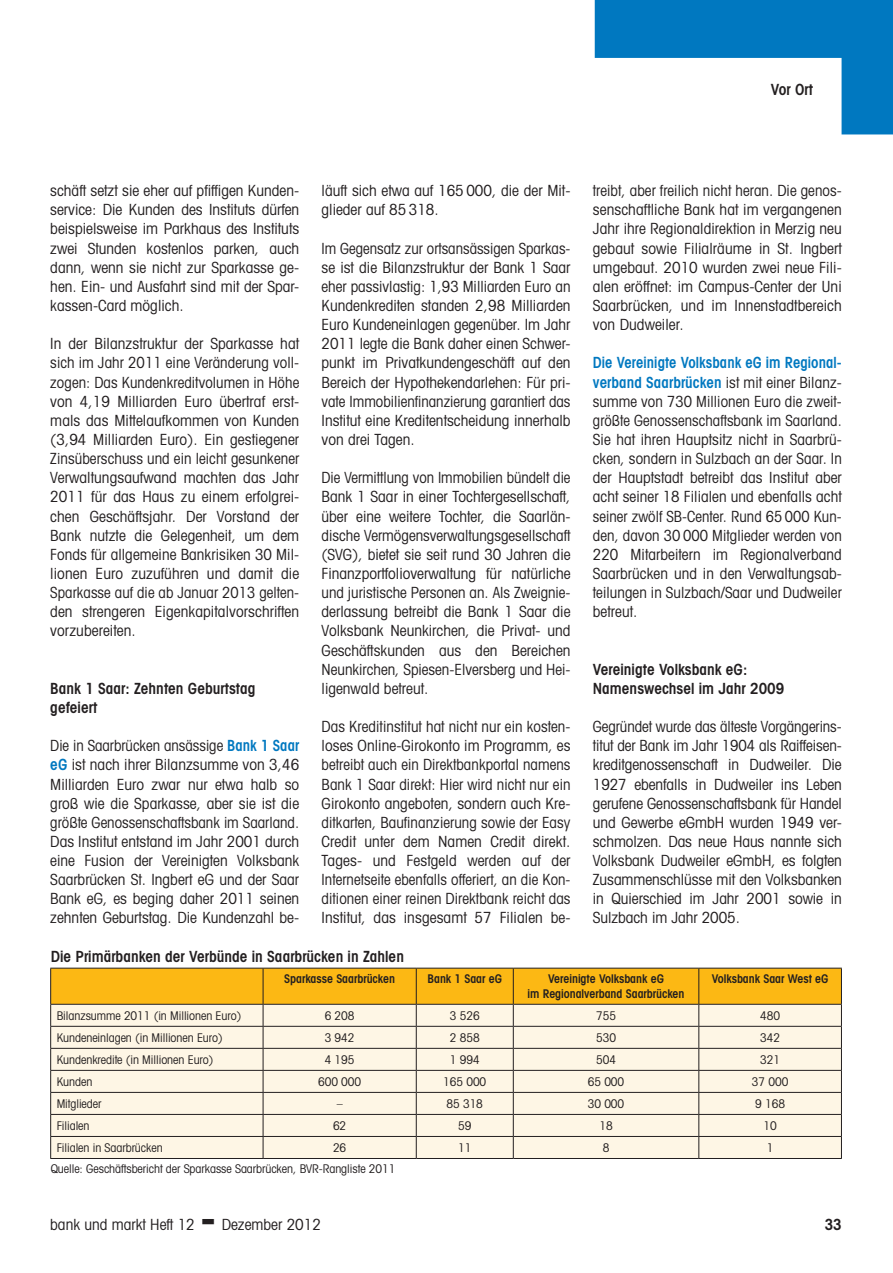
<style>
.page{position:relative;width:893px;height:1273px;background:#fff}
.page>*{position:absolute;margin:0;border:0;box-sizing:border-box;transform-origin:0 0}
.t1{font:condensed 15.3px/19.2px "Avant Garde";color:#231f20;text-align:justify}
.t2{font:condensed 15.3px/19.2px "Avant Garde";color:#231f20;text-align:justify;scale:.96 1}
.t3{font:600 condensed 15.3px/19.2px "Avant Garde";color:#231f20}
.t4{font:condensed 12px "Avant Garde";letter-spacing:-.005em;color:#231f20}
.t5{font:600 condensed 12px/14.2px "Avant Garde";letter-spacing:-.005em;color:#231f20;text-align:center}
.s1{font-weight:600;color:#0078c0}
</style>
<div class="page">
<hr style="left:50px;top:967px;width:213px;height:1px;background:#231f20">
<hr style="left:263px;top:967px;width:153px;height:1px;background:#231f20">
<hr style="left:416px;top:967px;width:97px;height:1px;background:#231f20">
<hr style="left:513px;top:967px;width:185px;height:1px;background:#231f20">
<hr style="left:698px;top:967px;width:143px;height:1px;background:#231f20">
<svg style="left:50px;top:968px;width:791px;height:190px;background:#f3e0b5"></svg>
<hr style="left:50px;top:1158px;width:213px;height:1px;background:#231f20">
<hr style="left:263px;top:1158px;width:153px;height:1px;background:#231f20">
<hr style="left:416px;top:1158px;width:97px;height:1px;background:#231f20">
<hr style="left:513px;top:1158px;width:185px;height:1px;background:#231f20">
<hr style="left:698px;top:1158px;width:143px;height:1px;background:#231f20">
<svg style="left:594px;top:0;width:299px;height:134px"></svg>
<p class="t3" style="left:770px;top:80px;width:44px">Vor Ort</p>
<p class="t1" style="left:321px;top:181px;width:250px">läuft sich etwa auf 165 000, die der Mit&shy;glieder auf 85 318.</p>
<p class="t2" style="left:321px;top:238px;width:261px">Im Gegensatz zur ortsansässigen Sparkas&shy;se ist die Bilanzstruktur der Bank 1 Saar eher passivlastig: 1,93 Milliarden Euro an Kundenkrediten standen 2,98 Milliarden Euro Kundeneinlagen gegenüber. Im Jahr 2011 legte die Bank daher einen Schwer&shy;punkt im Privatkundengeschäft auf den Bereich der Hypothekendarlehen: Für pri&shy;vate Immobilienfinanzierung garantiert das Institut eine Kreditentscheidung innerhalb von drei Tagen.</p>
<p class="t2" style="left:321px;top:468px;width:261px">Die Vermittlung von Immobilien bündelt die Bank 1 Saar in einer Tochtergesellschaft, über eine weitere Tochter, die Saarlän&shy;dische Vermögensverwaltungsgesellschaft (SVG), bietet sie seit rund 30 Jahren die Finanzportfolioverwaltung für natürliche und juristische Personen an. Als Zweignie&shy;derlassung betreibt die Bank 1 Saar die Volksbank Neunkirchen, die Privat- und Geschäftskunden aus den Bereichen Neunkirchen, Spiesen-Elversberg und Hei&shy;ligenwald betreut.</p>
<p class="t1" style="left:321px;top:716px;width:250px">Das Kreditinstitut hat nicht nur ein kosten&shy;loses Online-Girokonto im Programm, es betreibt auch ein Direktbankportal namens Bank 1 Saar direkt: Hier wird nicht nur ein Girokonto angeboten, sondern auch Kre&shy;ditkarten, Baufinanzierung sowie der Easy Credit unter dem Namen Credit direkt.<br>Tages- und Festgeld werden auf der Internetseite ebenfalls offeriert, an die Kon&shy;ditionen einer reinen Direktbank reicht das Institut, das insgesamt 57 Filialen be-</p>
<p class="t1" style="left:50px;top:181px;width:250px">schäft setzt sie eher auf pfiffigen Kunden&shy;service: Die Kunden des Instituts dürfen beispielsweise im Parkhaus des Instituts zwei Stunden kostenlos parken, auch dann, wenn sie nicht zur Sparkasse ge&shy;hen. Ein- und Ausfahrt sind mit der Spar&shy;kassen-Card möglich.</p>
<p class="t1" style="left:50px;top:334px;width:250px">In der Bilanzstruktur der Sparkasse hat sich im Jahr 2011 eine Veränderung voll&shy;zogen: Das Kundenkreditvolumen in Höhe von 4,19 Milliarden Euro übertraf erst&shy;mals das Mittelaufkommen von Kunden (3,94 Milliarden Euro). Ein gestiegener Zinsüberschuss und ein leicht gesunkener Verwaltungsaufwand machten das Jahr 2011 für das Haus zu einem erfolgrei&shy;chen Geschäftsjahr. Der Vorstand der Bank nutzte die Gelegenheit, um dem Fonds für allgemeine Bankrisiken 30 Mil&shy;lionen Euro zuzuführen und damit die Sparkasse auf die ab Januar 2013 gelten&shy;den strengeren Eigenkapitalvorschriften vorzubereiten.</p>
<p class="t1" style="left:592px;top:181px;width:250px">treibt, aber freilich nicht heran. Die genos&shy;senschaftliche Bank hat im vergangenen Jahr ihre Regionaldirektion in Merzig neu gebaut sowie Filialräume in St. Ingbert umgebaut. 2010 wurden zwei neue Fili&shy;alen eröffnet: im Campus-Center der Uni Saarbrücken, und im Innenstadtbereich von Dudweiler.</p>
<p class="t1" style="left:592px;top:353px;width:250px"><span class="s1">Die Vereinigte Volksbank eG im Regional&shy;verband Saarbrücken</span> ist mit einer Bilanz&shy;summe von 730 Millionen Euro die zweit&shy;größte Genossenschaftsbank im Saarland.<br>Sie hat ihren Hauptsitz nicht in Saarbrü&shy;cken, sondern in Sulzbach an der Saar. In der Hauptstadt betreibt das Institut aber acht seiner 18 Filialen und ebenfalls acht seiner zwölf SB-Center. Rund 65 000 Kun&shy;den, davon 30 000 Mitglieder werden von 220 Mitarbeitern im Regionalverband Saarbrücken und in den Verwaltungsab&shy;teilungen in Sulzbach/Saar und Dudweiler betreut.</p>
<p class="t3" style="left:592px;top:659px;width:193px">Vereinigte Volksbank eG:<br>Namenswechsel im Jahr 2009</p>
<p class="t1" style="left:592px;top:716px;width:250px">Gegründet wurde das älteste Vorgängerins&shy;titut der Bank im Jahr 1904 als Raiffeisen&shy;kreditgenossenschaft in Dudweiler. Die 1927 ebenfalls in Dudweiler ins Leben gerufene Genossenschaftsbank für Handel und Gewerbe eGmbH wurden 1949 ver&shy;schmolzen. Das neue Haus nannte sich Volksbank Dudweiler eGmbH, es folgten Zusammenschlüsse mit den Volksbanken in Quierschied im Jahr 2001 sowie in Sulzbach im Jahr 2005.</p>
<p class="t3" style="left:50px;top:678px;width:207px">Bank 1 Saar: Zehnten Geburtstag gefeiert</p>
<p class="t2" style="left:50px;top:736px;width:261px">Die in Saarbrücken ansässige <span class="s1">Bank 1 Saar eG</span> ist nach ihrer Bilanzsumme von 3,46<br>Milliarden Euro zwar nur etwa halb so groß wie die Sparkasse, aber sie ist die größte Genossenschaftsbank im Saarland.<br>Das Institut entstand im Jahr 2001 durch eine Fusion der Vereinigten Volksbank Saarbrücken St. Ingbert eG und der Saar Bank eG, es beging daher 2011 seinen zehnten Geburtstag. Die Kundenzahl be-</p>
<p class="t3" style="left:51px;top:946px;width:355px">Die Primärbanken der Verbünde in Saarbrücken in Zahlen</p>
<p class="t5" style="left:284px;top:972px;width:112px">Sparkasse Saarbrücken</p>
<p class="t5" style="left:427px;top:972px;width:76px">Bank 1 Saar eG</p>
<p class="t5" style="left:527px;top:972px;width:158px">Vereinigte Volksbank eG<br>im Regionalverband Saarbrücken</p>
<p class="t5" style="left:711px;top:972px;width:118px">Volksbank Saar West eG</p>
<p class="t4" style="left:57px;top:1008px;width:186px">Bilanzsumme 2011 (in Millionen Euro)</p>
<p class="t4" style="left:324px;top:1008px;width:31px">6 208</p>
<p class="t4" style="left:449px;top:1008px;width:31px">3 526</p>
<p class="t4" style="left:596px;top:1008px;width:21px">755</p>
<p class="t4" style="left:760px;top:1008px;width:21px">480</p>
<p class="t4" style="left:57px;top:1030px;width:167px">Kundeneinlagen (in Millionen Euro)</p>
<p class="t4" style="left:324px;top:1030px;width:31px">3 942</p>
<p class="t4" style="left:449px;top:1030px;width:31px">2 858</p>
<p class="t4" style="left:596px;top:1030px;width:21px">530</p>
<p class="t4" style="left:760px;top:1030px;width:21px">342</p>
<p class="t4" style="left:57px;top:1052px;width:158px">Kundenkredite (in Millionen Euro)</p>
<p class="t4" style="left:324px;top:1052px;width:31px">4 195</p>
<p class="t4" style="left:449px;top:1052px;width:31px">1 994</p>
<p class="t4" style="left:596px;top:1052px;width:21px">504</p>
<p class="t4" style="left:760px;top:1052px;width:21px">321</p>
<p class="t4" style="left:57px;top:1074px;width:37px">Kunden</p>
<p class="t4" style="left:318px;top:1074px;width:45px">600 000</p>
<p class="t4" style="left:443px;top:1074px;width:45px">165 000</p>
<p class="t4" style="left:587px;top:1074px;width:38px">65 000</p>
<p class="t4" style="left:751px;top:1074px;width:38px">37 000</p>
<p class="t4" style="left:57px;top:1096px;width:46px">Mitglieder</p>
<p class="t4" style="left:336px;top:1096px;width:7px">–</p>
<p class="t4" style="left:446px;top:1096px;width:38px">85 318</p>
<p class="t4" style="left:587px;top:1096px;width:38px">30 000</p>
<p class="t4" style="left:755px;top:1096px;width:31px">9 168</p>
<p class="t4" style="left:57px;top:1118px;width:34px">Filialen</p>
<p class="t4" style="left:333px;top:1118px;width:15px">62</p>
<p class="t4" style="left:458px;top:1118px;width:15px">59</p>
<p class="t4" style="left:599px;top:1118px;width:15px">18</p>
<p class="t4" style="left:763px;top:1118px;width:15px">10</p>
<p class="t4" style="left:57px;top:1140px;width:107px">Filialen in Saarbrücken</p>
<p class="t4" style="left:333px;top:1140px;width:15px">26</p>
<p class="t4" style="left:458px;top:1140px;width:15px">11</p>
<p class="t4" style="left:602px;top:1140px;width:8px">8</p>
<p class="t4" style="left:766px;top:1140px;width:8px">1</p>
<p class="t4" style="left:51px;top:1161px;width:346px">Quelle: Geschäftsbericht der Sparkasse Saarbrücken, BVR-Rangliste 2011</p>
<p class="t1" style="left:50px;top:1214px;width:146px">bank und markt Heft 12</p>
<p class="t1" style="left:222px;top:1214px;width:101px">Dezember 2012</p>
<p class="t3" style="left:824px;top:1214px;width:19px">33</p>
</div>
